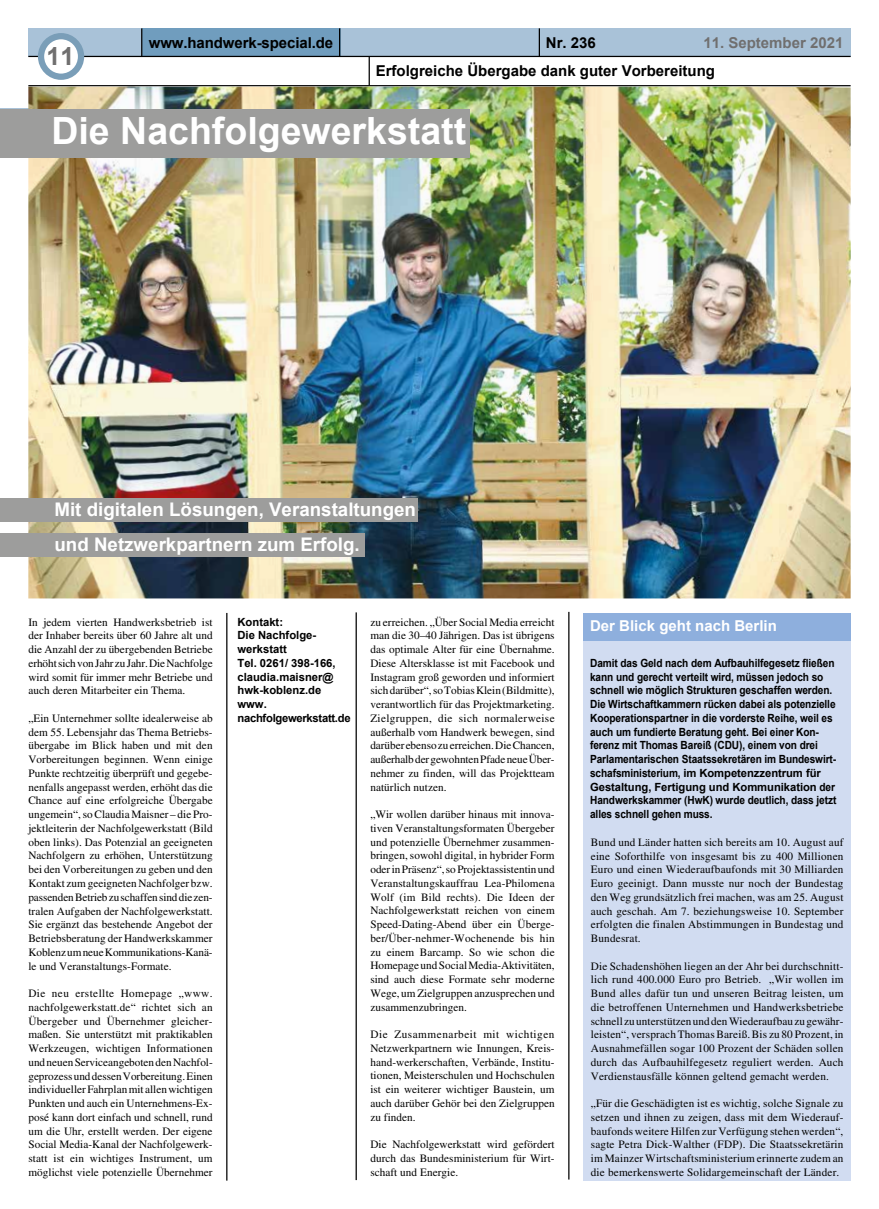
<style>
.page{position:relative;width:879px;height:1209px;background:#fff}
.page>*{position:absolute;margin:0;border:0;box-sizing:border-box;transform-origin:0 0}
.t1{font:700 37.5px "Arial";color:#fff}
.t2{font:700 25px "Arial";color:#706f6f}
.t3{font:700 18.75px/35px "Arial";color:#fff}
.t4{font:700 15px "Arial";color:#000}
.t5{font:700 15px "Arial";color:#fff}
.t6{font:700 15px "Arial";color:#706f6f}
.t7{font:11.25px/13.8px "Times";letter-spacing:.005em;color:#000;text-align:justify}
.t8{font:700 11.25px/13.8px "Arial";letter-spacing:-.01em;color:#000;scale:.9 1}
.t9{font:700 11.25px/13.8px "Arial";letter-spacing:-.01em;color:#000}
</style>
<div class="page">
<div style="left:28px;top:28px;width:822px;height:29px;background:#a9c2d8"></div>
<div style="left:142px;top:28px;width:198px;height:29px;background:#709dbe"></div>
<svg style="left:141px;top:28px;width:1px;height:28px"></svg>
<svg style="left:339px;top:28px;width:1px;height:28px"></svg>
<svg style="left:369px;top:57px;width:1px;height:28px"></svg>
<svg style="left:539px;top:28px;width:1px;height:28px"></svg>
<hr style="left:28px;top:85px;width:822px;height:1px;background:#000">
<hr style="left:28px;top:56px;width:822px;height:1px;background:#000">
<svg style="left:41px;top:36px;width:40px;height:41px"></svg>
<div style="left:38px;top:33px;width:46px;height:47px;border:6px solid #7a9eb8;border-radius:50%"></div>
<img style="left:28px;top:87px;width:822px;height:511px">
<div style="left:0;top:109px;width:469px;height:49px;background:#9d9d9c"></div>
<hr style="left:226px;top:613px;width:1px;height:567px;background:#000">
<hr style="left:568px;top:612px;width:1px;height:567px;background:#000">
<hr style="left:355px;top:612px;width:2px;height:567px;background:#000">
<div style="left:0;top:533px;width:364px;height:24px;background:#9d9d9c"></div>
<div style="left:0;top:498px;width:417px;height:23px;background:#9d9d9c"></div>
<div style="left:583px;top:613px;width:267px;height:567px;background:#d1dcf1"></div>
<div style="left:583px;top:613px;width:267px;height:27px;background:#8eafdd"></div>
<h2 class="t2" style="left:46px;top:39px;width:29px">11</h2>
<h3 class="t4" style="left:149px;top:32px;width:186px">www.handwerk-special.de</h3>
<h3 class="t4" style="left:546px;top:32px;width:52px">Nr. 236</h3>
<h3 class="t6" style="left:703px;top:32px;width:142px">11. September 2021</h3>
<h3 class="t4" style="left:376px;top:60px;width:341px">Erfolgreiche Übergabe dank guter Vorbereitung</h3>
<h1 class="t1" style="left:51px;top:104px;width:416px">Die Nachfolgewerkstatt</h1>
<h3 class="t3" style="left:54px;top:491px;width:363px">Mit digitalen Lösungen, Veranstaltungen und Netzwerkpartnern zum Erfolg.</h3>
<p class="t7" style="left:28px;top:615px;width:186px">In jedem vierten Handwerksbetrieb ist der Inhaber bereits über 60 Jahre alt und die Anzahl der zu übergebenden Betriebe erhöht sich von Jahr zu Jahr. Die Nachfolge wird somit für immer mehr Betriebe und auch deren Mitarbeiter ein Thema.</p>
<p class="t7" style="left:28px;top:711px;width:186px">„Ein Unternehmer sollte idealerweise ab dem 55. Lebensjahr das Thema Betriebs&shy;übergabe im Blick haben und mit den Vorbereitungen beginnen. Wenn einige Punkte rechtzeitig überprüft und gegebe&shy;nenfalls angepasst werden, erhöht das die Chance auf eine erfolgreiche Übergabe ungemein“, so Claudia Maisner – die Pro&shy;jektleiterin der Nachfolgewerkstatt (Bild oben links). Das Potenzial an geeigneten Nachfolgern zu erhöhen, Unterstützung bei den Vorbereitungen zu geben und den Kontakt zum geeigneten Nachfolger bzw. passenden Betrieb zu schaffen sind die zen&shy;tralen Aufgaben der Nachfolgewerkstatt.<br>Sie ergänzt das bestehende Angebot der Betriebsberatung der Handwerkskammer Koblenz um neue Kommunikations-Kanä&shy;le und Veranstaltungs-Formate.</p>
<p class="t7" style="left:28px;top:986px;width:186px">Die neu erstellte Homepage „www. nachfolgewerkstatt.de“ richtet sich an Übergeber und Übernehmer gleicher&shy;maßen. Sie unterstützt mit praktikablen Werkzeugen, wichtigen Informationen und neuen Serviceangeboten den Nachfol&shy;geprozess und dessen Vorbereitung. Einen individueller Fahrplan mit allen wichtigen Punkten und auch ein Unternehmens-Ex&shy;posé kann dort einfach und schnell, rund um die Uhr, erstellt werden. Der eigene Social Media-Kanal der Nachfolgewerk&shy;statt ist ein wichtiges Instrument, um möglichst viele potenzielle Übernehmer</p>
<p class="t9" style="left:237px;top:615px;width:115px">Kontakt:<br>Die Nachfolge&shy;werkstatt<br>Tel. 0261/ 398-166, claudia.maisner@ hwk-koblenz.de www. nachfolgewerkstatt.de</p>
<p class="t7" style="left:370px;top:614px;width:186px">zu erreichen. „Über Social Media erreicht man die 30–40 Jährigen. Das ist übrigens das optimale Alter für eine Übernahme.<br>Diese Altersklasse ist mit Facebook und Instagram groß geworden und informiert sich darüber“, so Tobias Klein (Bildmitte), verantwortlich für das Projektmarketing.<br>Zielgruppen, die sich normalerweise außerhalb vom Handwerk bewegen, sind darüber ebenso zu erreichen. Die Chancen, außerhalb der gewohnten Pfade neue Über&shy;nehmer zu finden, will das Projektteam natürlich nutzen.</p>
<p class="t7" style="left:370px;top:807px;width:186px">„Wir wollen darüber hinaus mit innova&shy;tiven Veranstaltungsformaten Übergeber und potenzielle Übernehmer zusammen&shy;bringen, sowohl digital, in hybrider Form oder in Präsenz“, so Projektassistentin und Veranstaltungskauffrau Lea-Philomena Wolf (im Bild rechts). Die Ideen der Nachfolgewerkstatt reichen von einem Speed-Dating-Abend über ein Überge&shy;ber/Über-nehmer-Wochenende bis hin zu einem Barcamp. So wie schon die Homepage und Social Media-Aktivitäten, sind auch diese Formate sehr moderne Wege, um Zielgruppen anzusprechen und zusammenzubringen.</p>
<p class="t7" style="left:370px;top:1027px;width:186px">Die Zusammenarbeit mit wichtigen Netzwerkpartnern wie Innungen, Kreis&shy;hand-werkerschaften, Verbände, Institu&shy;tionen, Meisterschulen und Hochschulen ist ein weiterer wichtiger Baustein, um auch darüber Gehör bei den Zielgruppen zu finden.</p>
<p class="t7" style="left:370px;top:1137px;width:186px">Die Nachfolgewerkstatt wird gefördert durch das Bundesministerium für Wirt&shy;schaft und Energie.</p>
<h3 class="t5" style="left:590px;top:614px;width:188px">Der Blick geht nach Berlin</h3>
<p class="t8" style="left:590px;top:656px;width:275px">Damit das Geld nach dem Aufbauhilfegesetz fließen kann und gerecht verteilt wird, müssen jedoch so schnell wie möglich Strukturen geschaffen werden.<br>Die Wirtschaftkammern rücken dabei als potenzielle Kooperationspartner in die vorderste Reihe, weil es auch um fundierte Beratung geht. Bei einer Kon&shy;ferenz mit Thomas Bareiß (CDU), einem von drei Parlamentarischen Staatssekretären im Bundeswirt&shy;schafsministerium, im Kompetenzzentrum für Gestaltung, Fertigung und Kommunikation der Handwerkskammer (HwK) wurde deutlich, dass jetzt alles schnell gehen muss.</p>
<p class="t7" style="left:591px;top:835px;width:254px">Bund und Länder hatten sich bereits am 10. August auf eine Soforthilfe von insgesamt bis zu 400 Millionen Euro und einen Wiederaufbaufonds mit 30 Milliarden Euro geeinigt. Dann musste nur noch der Bundestag den Weg grundsätzlich frei machen, was am 25. August auch geschah. Am 7. beziehungsweise 10. September erfolgten die finalen Abstimmungen in Bundestag und Bundesrat.</p>
<p class="t7" style="left:591px;top:958px;width:254px">Die Schadenshöhen liegen an der Ahr bei durchschnitt&shy;lich rund 400.000 Euro pro Betrieb. „Wir wollen im Bund alles dafür tun und unseren Beitrag leisten, um die betroffenen Unternehmen und Handwerksbetriebe schnell zu unterstützen und den Wiederaufbau zu gewähr&shy;leisten“, versprach Thomas Bareiß. Bis zu 80 Prozent, in Ausnahmefällen sogar 100 Prozent der Schäden sollen durch das Aufbauhilfegesetz reguliert werden. Auch Verdienstausfälle können geltend gemacht werden.</p>
<p class="t7" style="left:591px;top:1096px;width:254px">„Für die Geschädigten ist es wichtig, solche Signale zu setzen und ihnen zu zeigen, dass mit dem Wiederauf&shy;baufonds weitere Hilfen zur Verfügung stehen werden“, sagte Petra Dick-Walther (FDP). Die Staatssekretärin im Mainzer Wirtschaftsministerium erinnerte zudem an die bemerkenswerte Solidargemeinschaft der Länder.</p>
</div>
